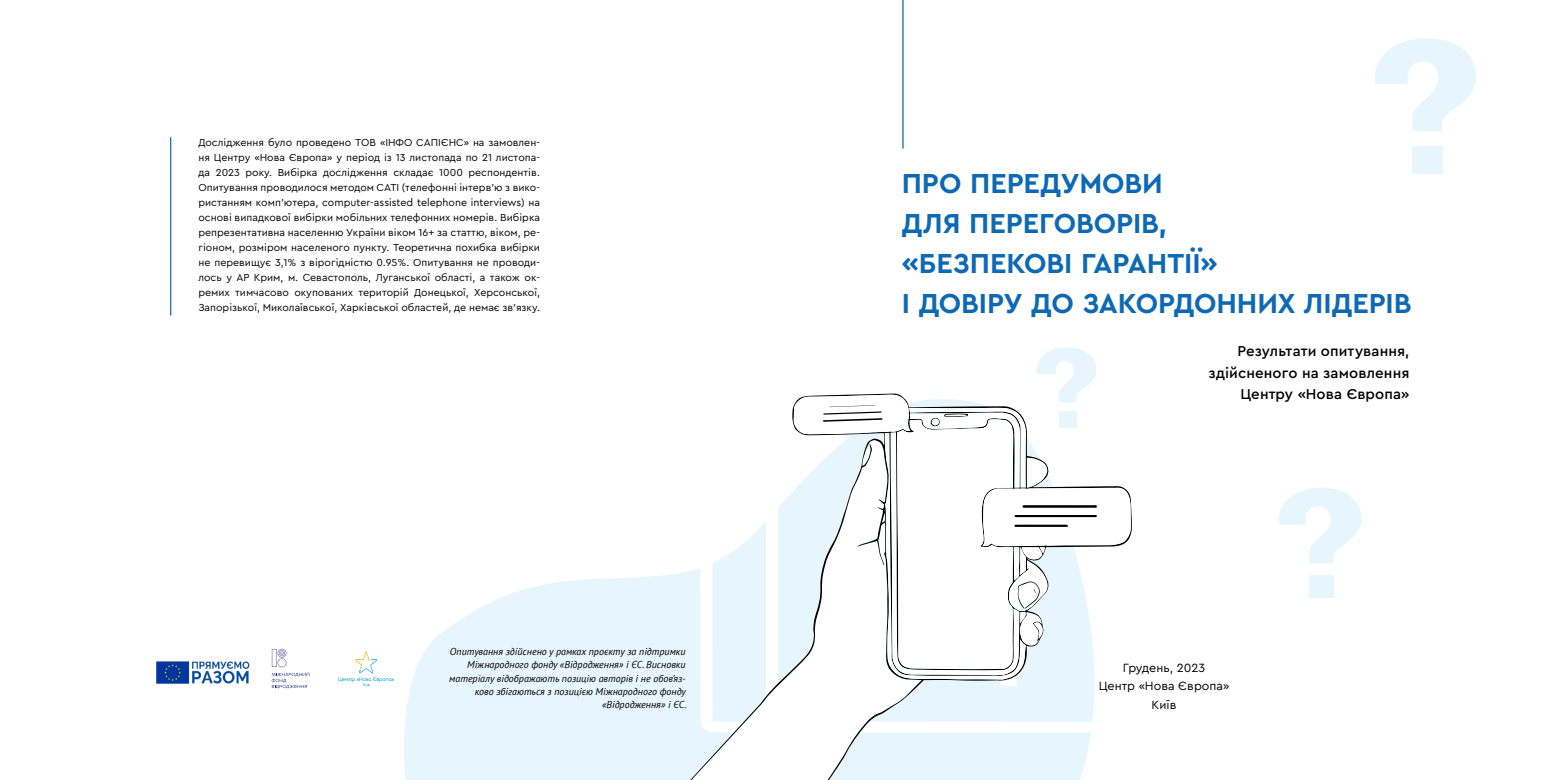
<style>
.page{position:relative;width:1545px;height:780px;background:#fff}
.page>*{position:absolute;margin:0;border:0;box-sizing:border-box;transform-origin:0 0}
.Глава{font:700 28.75px/40px "Cera Pro";color:#0e69b4}
.Заголовок{font:500 15px/21.2px "Cera Pro";letter-spacing:.005em;color:#000;text-align:right}
.основной_текст{font:12.5px "Cera Pro";color:#000}
.основной_текст-2{font:10.62px/15px "Cera Pro";color:#000;text-align:justify}
.дисклаймер{font:italic 10px/13.1px "PT Sans";color:#000;text-align:right}
</style>
<div class="page">
<svg style="left:404px;top:574px;width:270px;height:206px;fill:#e7f6fd"></svg>
<hr style="left:902px;top:0;width:2px;height:148px;background:#0e69b4">
<svg style="left:338px;top:651px;width:56px;height:35px"></svg>
<svg style="left:272px;top:648px;width:37px;height:40px"></svg>
<img style="left:156px;top:661px;width:93px;height:23px">
<svg style="left:1375px;top:38px;width:101px;height:93px"></svg>
<div style="left:1412px;top:146px;width:30px;height:28px;background:#e7f6fd"></div>
<svg style="left:1279px;top:488px;width:82px;height:75px"></svg>
<div style="left:1310px;top:575px;width:24px;height:23px;background:#e7f6fd"></div>
<svg style="left:674px;top:408px;width:458px;height:372px"></svg>
<svg style="left:793px;top:347px;width:338px;height:332px"></svg>
<hr style="left:170px;top:137px;width:1px;height:178px;background:#0e69b4">
<p class="основной_текст-2" style="left:198px;top:134px;width:343px">Дослідження було проведено ТОВ «ІНФО САПІЄНС» на замовлен&shy;ня Центру «Нова Європа» у період із 13 листопада по 21 листопа&shy;да 2023 року. Вибірка дослідження складає 1000 респондентів.<br>Опитування проводилося методом CATI (телефонні інтерв’ю з вико&shy;ристанням комп’ютера, computer-assisted telephone interviews) на основі випадкової вибірки мобільних телефонних номерів. Вибірка репрезентативна населенню України віком 16+ за статтю, віком, ре&shy;гіоном, розміром населеного пункту. Теоретична похибка вибірки не перевищує 3,1% з вірогідністю 0.95%. Опитування не проводи&shy;лось у АР Крим, м. Севастополь, Луганської області, а також ок&shy;ремих тимчасово окупованих територій Донецької, Херсонської, Запорізької, Миколаївської, Харківської областей, де немає зв’язку.</p>
<p class="дисклаймер" style="left:449px;top:645px;width:239px">Опитування здійснено у рамках проєкту за підтримки Міжнародного фонду «Відродження» і ЄС. Висновки матеріалу відображають позицію авторів і не обов’яз&shy;ково збігаються з позицією Міжнародного фонду «Відродження» і ЄС.</p>
<p class="Глава" style="left:902px;top:162px;width:511px">ПРО ПЕРЕДУМОВИ<br>ДЛЯ ПЕРЕГОВОРІВ,<br>«БЕЗПЕКОВІ ГАРАНТІЇ»<br>І ДОВІРУ ДО ЗАКОРДОННИХ ЛІДЕРІВ</p>
<p class="Заголовок" style="left:1208px;top:340px;width:202px">Результати опитування, здійсненого на замовлення</p>
<p class="Заголовок" style="left:1240px;top:382px;width:170px">Центру «Нова Європа»</p>
<p class="основной_текст" style="left:1123px;top:659px;width:84px">Грудень, 2023</p>
<p class="основной_текст" style="left:1099px;top:677px;width:132px">Центр «Нова Європа»</p>
<p class="основной_текст" style="left:1152px;top:696px;width:26px">Київ</p>
</div>
